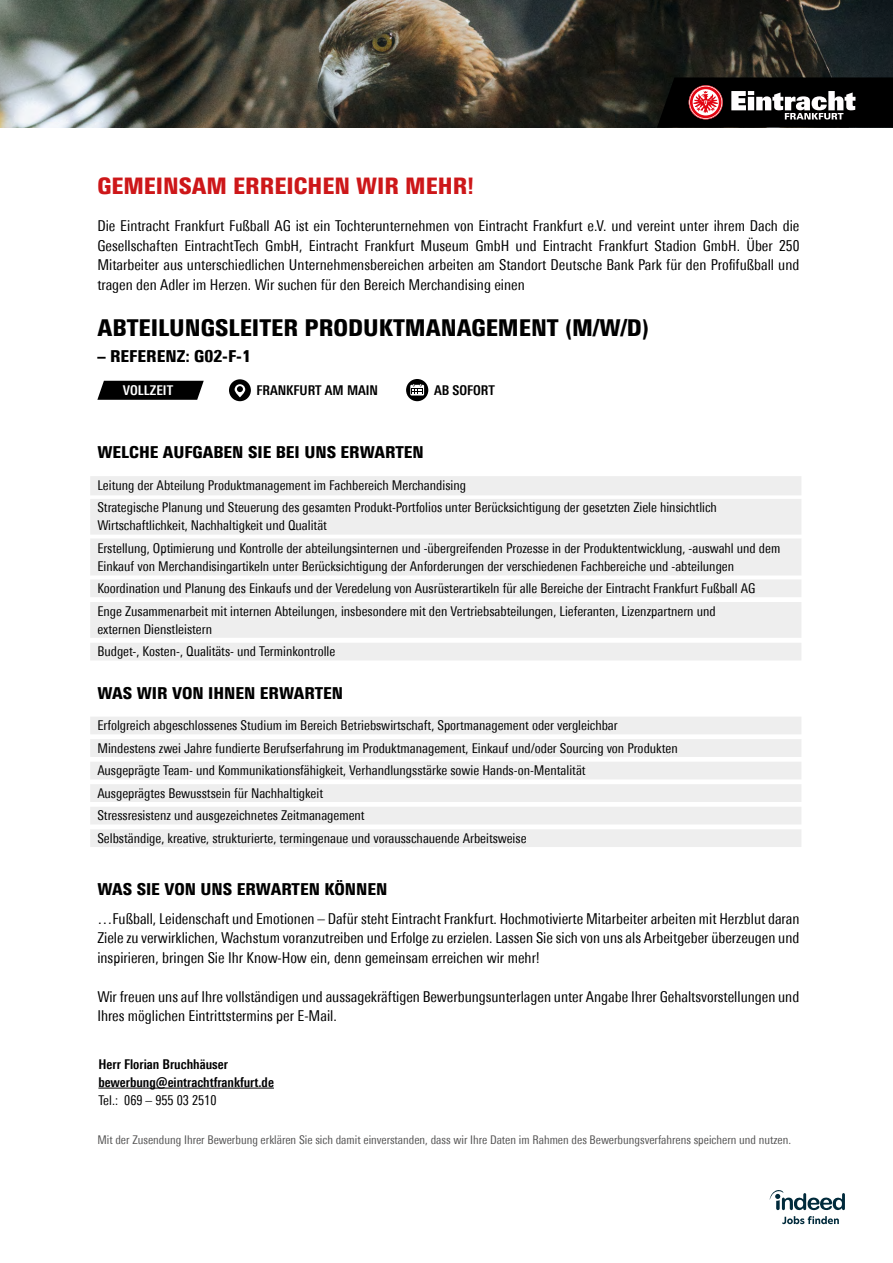
<style>
.page{position:relative;width:893px;height:1263px;background:#fff}
.page>*{position:absolute;margin:0;border:0;box-sizing:border-box;transform-origin:0 0}
.t1{font:900 condensed 23.25px "Univers Next Pro";color:#000}
.t2{font:900 condensed 22.8px "Univers Next Pro";color:#cd1719}
.t3{font:900 condensed 16.5px "Univers Next Pro";color:#000}
.t4{font:condensed 15px/19.5px "Univers Next Pro";color:#000;text-align:justify}
.t5{font:condensed 13.5px/22.5px "Univers Next Pro";color:#000}
.t6{font:700 condensed 13.5px "Univers Next Pro";color:#000}
.t7{font:700 condensed 13.5px "Univers Next Pro";color:#020203}
.t8{font:700 condensed 13.5px "Univers Next Pro";color:#fff}
.t9{font:condensed 12px "Univers Next Pro";color:#565555}
</style>
<div class="page">
<img style="left:0;top:0;width:893px;height:128px">
<svg style="left:657px;top:77px;width:236px;height:51px;background:#362c2c"></svg>
<svg style="left:97px;top:381px;width:107px;height:19px;background:#131313"></svg>
<div style="left:91px;top:477px;width:710px;height:18px;background:#eee"></div>
<div style="left:91px;top:500px;width:710px;height:34px;background:#eee"></div>
<div style="left:91px;top:539px;width:710px;height:36px;background:#eee"></div>
<div style="left:91px;top:580px;width:710px;height:16px;background:#eee"></div>
<div style="left:91px;top:603px;width:710px;height:34px;background:#eee"></div>
<div style="left:229px;top:379px;width:22px;height:22px;background:#000;border-radius:50%"></div>
<svg style="left:235px;top:384px;width:10px;height:13px"></svg>
<svg style="left:237px;top:386px;width:6px;height:6px"></svg>
<svg style="left:406px;top:379px;width:22px;height:22px"></svg>
<svg style="left:410px;top:384px;width:14px;height:11px"></svg>
<svg style="left:770px;top:1190px;width:75px;height:34px"></svg>
<hr style="left:98px;top:1088px;width:176px;height:1px;background:#020203">
<div style="left:91px;top:643px;width:710px;height:17px;background:#eee"></div>
<div style="left:91px;top:717px;width:710px;height:17px;background:#eee"></div>
<div style="left:91px;top:740px;width:710px;height:16px;background:#eee"></div>
<div style="left:91px;top:762px;width:710px;height:17px;background:#eee"></div>
<div style="left:91px;top:785px;width:710px;height:16px;background:#eee"></div>
<div style="left:91px;top:807px;width:710px;height:17px;background:#eee"></div>
<div style="left:91px;top:830px;width:710px;height:16px;background:#eee"></div>
<h2 class="t2" style="left:97px;top:172px;width:379px">GEMEINSAM ERREICHEN WIR MEHR!</h2>
<p class="t4" style="left:97px;top:216px;width:703px">Die Eintracht Frankfurt Fußball AG ist ein Tochterunternehmen von Eintracht Frankfurt e.V. und vereint unter ihrem Dach die Gesellschaften EintrachtTech GmbH, Eintracht Frankfurt Museum GmbH und Eintracht Frankfurt Stadion GmbH. Über 250<br>Mitarbeiter aus unterschiedlichen Unternehmensbereichen arbeiten am Standort Deutsche Bank Park für den Profifußball und tragen den Adler im Herzen. Wir suchen für den Bereich Merchandising einen</p>
<h1 class="t1" style="left:97px;top:314px;width:553px">ABTEILUNGSLEITER PRODUKTMANAGEMENT (M/W/D)</h1>
<p class="t3" style="left:97px;top:346px;width:155px">– REFERENZ: G02-F-1</p>
<p class="t8" style="left:123px;top:382px;width:52px">VOLLZEIT</p>
<p class="t6" style="left:256px;top:382px;width:123px">FRANKFURT AM MAIN</p>
<p class="t6" style="left:434px;top:382px;width:62px">AB SOFORT</p>
<p class="t3" style="left:97px;top:442px;width:328px">WELCHE AUFGABEN SIE BEI UNS ERWARTEN</p>
<p class="t5" style="left:97px;top:474px;width:621px">Leitung der Abteilung Produktmanagement im Fachbereich Merchandising<br>Strategische Planung und Steuerung des gesamten Produkt-Portfolios unter Berücksichtigung der gesetzten Ziele hinsichtlich</p>
<p class="t5" style="left:97px;top:514px;width:684px">Wirtschaftlichkeit, Nachhaltigkeit und Qualität<br>Erstellung, Optimierung und Kontrolle der abteilungsinternen und -übergreifenden Prozesse in der Produktentwicklung, -auswahl und dem</p>
<p class="t5" style="left:97px;top:555px;width:660px">Einkauf von Merchandisingartikeln unter Berücksichtigung der Anforderungen der verschiedenen Fachbereiche und -abteilungen<br>Koordination und Planung des Einkaufs und der Veredelung von Ausrüsterartikeln für alle Bereiche der Eintracht Frankfurt Fußball AG<br>Enge Zusammenarbeit mit internen Abteilungen, insbesondere mit den Vertriebsabteilungen, Lieferanten, Lizenzpartnern und</p>
<p class="t5" style="left:97px;top:618px;width:239px">externen Dienstleistern<br>Budget-, Kosten-, Qualitäts- und Terminkontrolle</p>
<p class="t3" style="left:97px;top:683px;width:247px">WAS WIR VON IHNEN ERWARTEN</p>
<p class="t5" style="left:97px;top:714px;width:582px">Erfolgreich abgeschlossenes Studium im Bereich Betriebswirtschaft, Sportmanagement oder vergleichbar Mindestens zwei Jahre fundierte Berufserfahrung im Produktmanagement, Einkauf und/oder Sourcing von Produkten Ausgeprägte Team- und Kommunikationsfähigkeit, Verhandlungsstärke sowie Hands-on-Mentalität<br>Ausgeprägtes Bewusstsein für Nachhaltigkeit<br>Stressresistenz und ausgezeichnetes Zeitmanagement<br>Selbständige, kreative, strukturierte, termingenaue und vorausschauende Arbeitsweise</p>
<p class="t3" style="left:97px;top:879px;width:292px">WAS SIE VON UNS ERWARTEN KÖNNEN</p>
<p class="t4" style="left:97px;top:909px;width:703px">…Fußball, Leidenschaft und Emotionen – Dafür steht Eintracht Frankfurt. Hochmotivierte Mitarbeiter arbeiten mit Herzblut daran Ziele zu verwirklichen, Wachstum voranzutreiben und Erfolge zu erzielen. Lassen Sie sich von uns als Arbeitgeber überzeugen und inspirieren, bringen Sie Ihr Know-How ein, denn gemeinsam erreichen wir mehr!</p>
<p class="t4" style="left:97px;top:987px;width:703px">Wir freuen uns auf Ihre vollständigen und aussagekräftigen Bewerbungsunterlagen unter Angabe Ihrer Gehaltsvorstellungen und<br>Ihres möglichen Eintrittstermins per E-Mail.</p>
<p class="t6" style="left:98px;top:1056px;width:131px">Herr Florian Bruchhäuser</p>
<p class="t7" style="left:98px;top:1074px;width:177px">bewerbung@eintrachtfrankfurt.de</p>
<p class="t5" style="left:98px;top:1089px;width:120px">Tel.: 069 – 955 03 2510</p>
<p class="t9" style="left:97px;top:1132px;width:695px">Mit der Zusendung Ihrer Bewerbung erklären Sie sich damit einverstanden, dass wir Ihre Daten im Rahmen des Bewerbungsverfahrens speichern und nutzen.</p>
</div>
